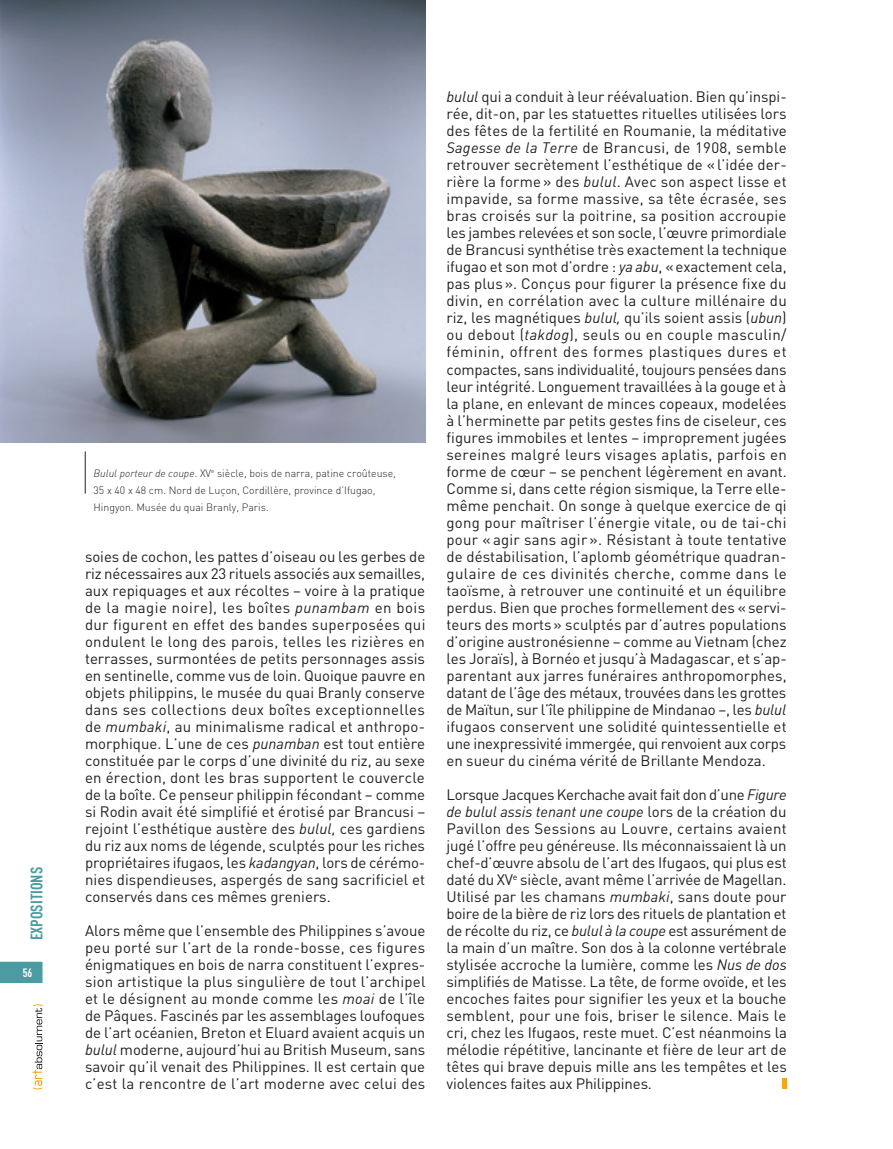
<style>
.page{position:relative;width:893px;height:1149px;background:#fff}
.page>*{position:absolute;margin:0;border:0;box-sizing:border-box;transform-origin:0 0}
.t1{font:700 16.5px "DIN Cond";color:#4a9ca2}
.t2{font:15px/17px "DIN";color:#231f20;text-align:justify}
.t3{font:700 12px "DIN Cond";color:#fff}
.t4{font:300 10.5px/17px "DIN";color:#231f20}
.s1{font-style:italic}
</style>
<div class="page">
<svg style="left:32px;top:1004px;width:11px;height:85px"></svg>
<svg style="left:0;top:961px;width:43px;height:21px"></svg>
<div style="left:782px;top:1078px;width:5px;height:11px;background:#f9a51b"></div>
<img style="left:0;top:0;width:425px;height:442px">
<hr style="left:85px;top:451px;width:1px;height:42px;background:#231f20">
<p class="t1" style="left:27px;top:940px;width:75px;rotate:-90deg">Expositions</p>
<p class="t3" style="left:23px;top:964px;width:11px">56</p>
<p class="t4" style="left:94px;top:464px;width:304px"><span class="s1">Bulul porteur de coupe</span>. XV<sup>e</sup> siècle, bois de narra, patine croûteuse,<br>35 x 40 x 48 cm. Nord de Luçon, Cordillère, province d’Ifugao,<br>Hingyon. Musée du quai Branly, Paris.</p>
<p class="t2" style="left:85px;top:547px;width:342px">soies de cochon, les pattes d’oiseau ou les gerbes de riz nécessaires aux 23 rituels associés aux semailles, aux repiquages et aux récoltes – voire à la pratique de la magie noire), les boîtes <span class="s1">punambam</span> en bois dur figurent en effet des bandes superposées qui ondulent le long des parois, telles les rizières en terrasses, surmontées de petits personnages assis en sentinelle, comme vus de loin. Quoique pauvre en objets philippins, le musée du quai Branly conserve dans ses collections deux boîtes exceptionnelles de <span class="s1">mumbaki</span>, au minimalisme radical et anthropo&shy;morphique. L’une de ces <span class="s1">punamban</span> est tout entière constituée par le corps d’une divinité du riz, au sexe en érection, dont les bras supportent le couvercle de la boîte. Ce penseur philippin fécondant – comme si Rodin avait été simplifié et érotisé par Brancusi – rejoint l’esthétique austère des <span class="s1">bulul,</span> ces gardiens du riz aux noms de légende, sculptés pour les riches propriétaires ifugaos, les <span class="s1">kadangyan</span>, lors de cérémo&shy;nies dispendieuses, aspergés de sang sacrificiel et conservés dans ces mêmes greniers.</p>
<p class="t2" style="left:85px;top:921px;width:342px">Alors même que l’ensemble des Philippines s’avoue peu porté sur l’art de la ronde-bosse, ces figures énigmatiques en bois de narra constituent l’expres&shy;sion artistique la plus singulière de tout l’archipel et le désignent au monde comme les <span class="s1">moai</span> de l’île de Pâques. Fascinés par les assemblages loufoques de l’art océanien, Breton et Eluard avaient acquis un <span class="s1">bulul</span> moderne, aujourd’hui au British Museum, sans savoir qu’il venait des Philippines. Il est certain que c’est la rencontre de l’art moderne avec celui des</p>
<p class="t2" style="left:446px;top:88px;width:342px"><span class="s1">bulul</span> qui a conduit à leur réévaluation. Bien qu’inspi&shy;rée, dit-on, par les statuettes rituelles utilisées lors des fêtes de la fertilité en Roumanie, la méditative <span class="s1">Sagesse de la Terre</span> de Brancusi, de 1908, semble retrouver secrètement l’esthétique de «l’idée der&shy;rière la forme » des <span class="s1">bulul</span>. Avec son aspect lisse et impavide, sa forme massive, sa tête écrasée, ses bras croisés sur la poitrine, sa position accroupie les jambes relevées et son socle, l’œuvre primordiale de Brancusi synthétise très exactement la technique ifugao et son mot d’ordre : <span class="s1">ya abu</span>, «exactement cela, pas plus». Conçus pour figurer la présence fixe du divin, en corrélation avec la culture millénaire du riz, les magnétiques <span class="s1">bulul,</span> qu’ils soient assis (<span class="s1">ubun</span>) ou debout (<span class="s1">takdog</span>), seuls ou en couple masculin/ féminin, offrent des formes plastiques dures et compactes, sans individualité, toujours pensées dans leur intégrité. Longuement travaillées à la gouge et à la plane, en enlevant de minces copeaux, modelées à l’herminette par petits gestes fins de ciseleur, ces figures immobiles et lentes – improprement jugées sereines malgré leurs visages aplatis, parfois en forme de cœur – se penchent légèrement en avant.<br>Comme si, dans cette région sismique, la Terre elle&shy;même penchait. On songe à quelque exercice de qi gong pour maîtriser l’énergie vitale, ou de tai-chi pour « agir sans agir ». Résistant à toute tentative de déstabilisation, l’aplomb géométrique quadran&shy;gulaire de ces divinités cherche, comme dans le taoïsme, à retrouver une continuité et un équilibre perdus. Bien que proches formellement des «servi&shy;teurs des morts» sculptés par d’autres populations d’origine austronésienne – comme au Vietnam (chez les Joraïs), à Bornéo et jusqu’à Madagascar, et s’ap&shy;parentant aux jarres funéraires anthropomorphes, datant de l’âge des métaux, trouvées dans les grottes de Maïtun, sur l’île philippine de Mindanao –, les <span class="s1">bulul </span>ifugaos conservent une solidité quintessentielle et une inexpressivité immergée, qui renvoient aux corps en sueur du cinéma vérité de Brillante Mendoza.</p>
<p class="t2" style="left:446px;top:785px;width:342px">Lorsque Jacques Kerchache avait fait don d’une <span class="s1">Figure de bulul assis tenant une coupe</span> lors de la création du Pavillon des Sessions au Louvre, certains avaient jugé l’offre peu généreuse. Ils méconnaissaient là un chef-d’œuvre absolu de l’art des Ifugaos, qui plus est daté du XV<sup>e</sup> siècle, avant même l’arrivée de Magellan.<br>Utilisé par les chamans <span class="s1">mumbaki</span>, sans doute pour boire de la bière de riz lors des rituels de plantation et de récolte du riz, ce <span class="s1">bulul à la coupe</span> est assurément de la main d’un maître. Son dos à la colonne vertébrale stylisée accroche la lumière, comme les <span class="s1">Nus de dos </span>simplifiés de Matisse. La tête, de forme ovoïde, et les encoches faites pour signifier les yeux et la bouche semblent, pour une fois, briser le silence. Mais le cri, chez les Ifugaos, reste muet. C’est néanmoins la mélodie répétitive, lancinante et fière de leur art de têtes qui brave depuis mille ans les tempêtes et les violences faites aux Philippines.</p>
</div>
